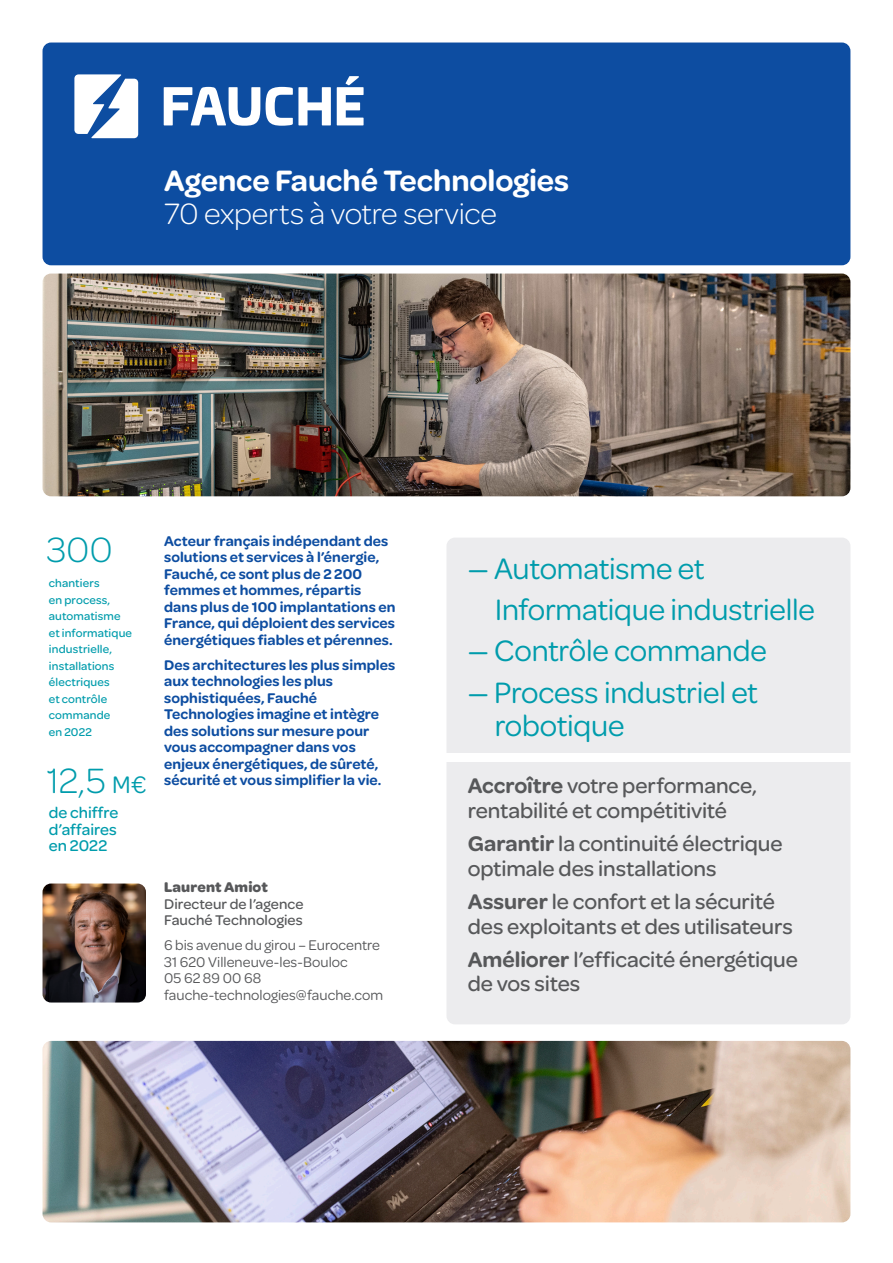
<style>
.page{position:relative;width:893px;height:1263px;background:#fff}
.page>*{position:absolute;margin:0;border:0;box-sizing:border-box;transform-origin:0 0}
.Chiffre__1{font:300 37.5px "Omnes";color:#009cac}
.Métier{font:31.5px "Omnes";letter-spacing:-.005em;color:#009cac}
.Agence{font:600 31.5px "Omnes";letter-spacing:-.005em;color:#fff}
.Agence__sous-titre{font:300 31.5px "Omnes";letter-spacing:-.01em;color:#fff}
.Bénéfice{font:500 22.5px/24.8px "Omnes";letter-spacing:-.005em;color:#57585a}
.Chiffre__2{font:500 16.5px/16.5px "Omnes";color:#009cac;text-align:justify}
.Texte__Groupe{font:600 15px/16.5px "Omnes";letter-spacing:.005em;color:#0d4da1}
.Responsable__3{font:15px/16.5px "Omnes";letter-spacing:.005em;color:#57585a}
.Responsable__2{font:500 15px/16.5px "Omnes";letter-spacing:.005em;color:#57585a}
.Responsable__1{font:700 15px "Omnes";letter-spacing:.01em;color:#57585a}
.Chiffre__2-2{font:500 12px/16.5px "Omnes";letter-spacing:.015em;color:#009cac}
.s1{font-weight:400;font-size:25.5px}
.s2{font-weight:600}
</style>
<div class="page">
<img style="left:43px;top:883px;width:103px;height:119px">
<img style="left:43px;top:274px;width:807px;height:222px">
<img style="left:43px;top:1041px;width:807px;height:181px">
<div style="left:43px;top:43px;width:807px;height:222px;background:#0d4da1;border-radius:9px"></div>
<svg style="left:74px;top:74px;width:64px;height:64px"></svg>
<svg style="left:164px;top:87px;width:96px;height:39px"></svg>
<svg style="left:266px;top:87px;width:65px;height:39px"></svg>
<svg style="left:337px;top:76px;width:27px;height:49px"></svg>
<div style="left:446px;top:538px;width:404px;height:486px;background:#ececee;border-radius:9px"></div>
<div style="left:446px;top:753px;width:447px;height:8px;background:#fff"></div>
<p class="Agence" style="left:164px;top:159px;width:407px">Agence Fauché Technologies</p>
<p class="Agence__sous-titre" style="left:164px;top:193px;width:334px">70 experts à votre service</p>
<p class="Chiffre__1" style="left:47px;top:525px;width:68px">300</p>
<p class="Chiffre__2-2" style="left:49px;top:574px;width:85px">chantiers<br>en process, automatisme et informatique industrielle, installations électriques<br>et contrôle commande<br>en 2022</p>
<p class="Chiffre__1" style="left:47px;top:756px;width:101px">12,5 <span class="s1">M€</span></p>
<p class="Chiffre__2" style="left:49px;top:803px;width:71px">de chiffre d’affaires en 2022</p>
<p class="Texte__Groupe" style="left:164px;top:532px;width:233px">Acteur français indépendant des solutions et services à l’énergie,<br>Fauché, ce sont plus de 2 200 femmes et hommes, répartis dans plus de 100 implantations en<br>France, qui déploient des services énergétiques fiables et pérennes.</p>
<p class="Texte__Groupe" style="left:164px;top:655px;width:233px">Des architectures les plus simples aux technologies les plus sophistiquées, Fauché<br>Technologies imagine et intègre des solutions sur mesure pour vous accompagner dans vos enjeux énergétiques, de sûreté, sécurité et vous simplifier la vie.</p>
<p class="Responsable__1" style="left:164px;top:877px;width:105px">Laurent Amiot</p>
<p class="Responsable__2" style="left:164px;top:895px;width:141px">Directeur de l’agence<br>Fauché Technologies</p>
<p class="Responsable__3" style="left:164px;top:936px;width:220px">6 bis avenue du girou – Eurocentre<br>31 620 Villeneuve-les-Bouloc<br>05 62 89 00 68 fauche-technologies@fauche.com</p>
<p class="Métier" style="left:468px;top:547px;width:238px">— Automatisme et</p>
<p class="Métier" style="left:495px;top:588px;width:322px">Informatique industrielle</p>
<p class="Métier" style="left:468px;top:630px;width:301px">— Contrôle commande</p>
<p class="Métier" style="left:468px;top:671px;width:292px">— Process industriel et</p>
<p class="Métier" style="left:495px;top:704px;width:131px">robotique</p>
<p class="Bénéfice" style="left:468px;top:772px;width:291px"><span class="s2">Accroître</span> votre performance, rentabilité et compétitivité</p>
<p class="Bénéfice" style="left:468px;top:830px;width:316px"><span class="s2">Garantir</span> la continuité électrique optimale des installations</p>
<p class="Bénéfice" style="left:468px;top:888px;width:327px"><span class="s2">Assurer</span> le confort et la sécurité des exploitants et des utilisateurs</p>
<p class="Bénéfice" style="left:468px;top:945px;width:332px"><span class="s2">Améliorer</span> l’efficacité énergétique de vos sites</p>
</div>
